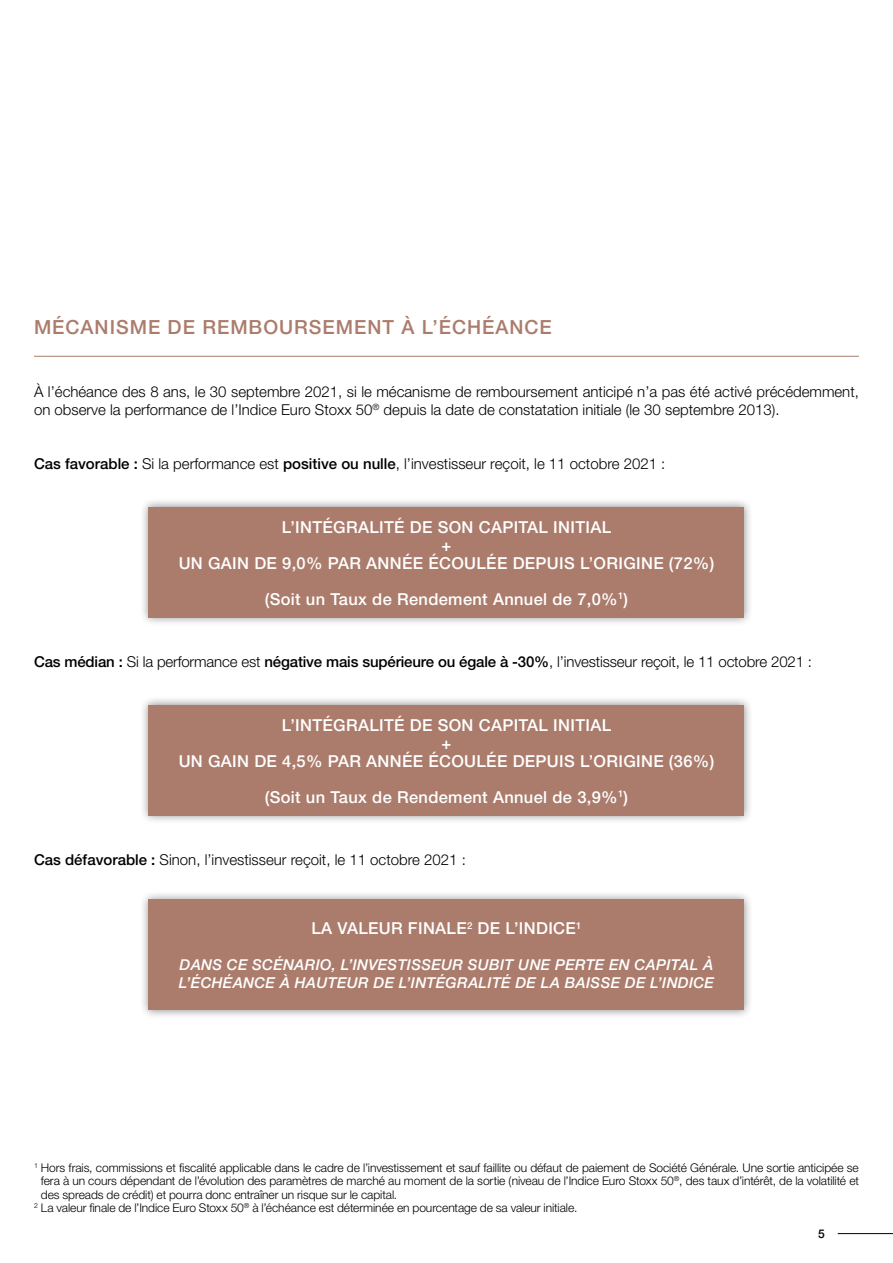
<style>
.page{position:relative;width:893px;height:1263px;background:#fff}
.page>*{position:absolute;margin:0;border:0;box-sizing:border-box;transform-origin:0 0}
.t1{font:500 19.5px "Helvetica Neue";letter-spacing:.05em;color:#ab7c6c}
.t2{font:500 16.5px/18px "Helvetica Neue";letter-spacing:.02em;color:#fff}
.t3{font:300 15px/18px "Helvetica Neue";color:#000}
.t4{font:italic 500 15px/18px "Helvetica Neue";letter-spacing:.02em;color:#fff}
.t5{font:300 12px "Helvetica Neue";letter-spacing:-.005em;color:#000}
.t6{font:500 12px "Helvetica Neue";color:#000}
.s1{font-weight:500}
</style>
<div class="page">
<hr style="left:838px;top:1233px;width:55px;height:1px;background:#000">
<hr style="left:34px;top:356px;width:825px;height:1px;background:#ab7c6c">
<div style="left:140px;top:498px;width:613px;height:128px;background:#000;opacity:.45"></div>
<div style="left:149px;top:507px;width:595px;height:110px;background:#ab7c6c"></div>
<div style="left:140px;top:696px;width:613px;height:128px;background:#000;opacity:.45"></div>
<div style="left:149px;top:705px;width:595px;height:110px;background:#ab7c6c"></div>
<div style="left:140px;top:891px;width:613px;height:128px;background:#000;opacity:.45"></div>
<div style="left:149px;top:900px;width:595px;height:110px;background:#ab7c6c"></div>
<h1 class="t1" style="left:34px;top:316px;width:519px">MÉCANISME DE REMBOURSEMENT À L’ÉCHÉANCE</h1>
<p class="t3" style="left:34px;top:382px;width:826px">À l’échéance des 8 ans, le 30 septembre 2021, si le mécanisme de remboursement anticipé n’a pas été activé précédemment, on observe la performance de l’Indice Euro Stoxx 50<sup>®</sup> depuis la date de constatation initiale (le 30 septembre 2013).</p>
<p class="t3" style="left:34px;top:454px;width:633px"><span class="s1">Cas favorable :</span> Si la performance est <span class="s1">positive ou nulle</span>, l’investisseur reçoit, le 11 octobre 2021 :</p>
<p class="t2" style="left:282px;top:517px;width:331px">L’INTÉGRALITÉ DE SON CAPITAL INITIAL</p>
<p class="t2" style="left:442px;top:535px;width:11px">+</p>
<p class="t2" style="left:179px;top:553px;width:211px">Un gai n de 9,0% PAR ANNé</p>
<p class="t2" style="left:265px;top:544px;width:451px;line-height:36px;text-indent:148px">E éCOULéE DEPUIS L’ORIGINE (72%) (Soit un Taux de Rendement Annuel de 7,0%<sup>1</sup>)</p>
<p class="t3" style="left:34px;top:652px;width:780px"><span class="s1">Cas médian :</span> Si la performance est <span class="s1">négative mais supérieure ou égale à -30%</span>, l’investisseur reçoit, le 11 octobre 2021 :</p>
<p class="t2" style="left:179px;top:715px;width:537px;text-align:center">L’INTÉGRALITÉ DE SON CAPITAL INITIAL<br>+<br>UN GAIN DE 4,5% PAR ANN ÉE ÉCOULÉE DEPUIS L’ORIGINE (36%)</p>
<p class="t2" style="left:265px;top:787px;width:365px">(Soit un Taux de Rendement Annuel de 3,9%<sup>1</sup>)</p>
<p class="t3" style="left:34px;top:850px;width:433px"><span class="s1">Cas défavorable :</span> Sinon, l’investisseur reçoit, le 11 octobre 2021 :</p>
<p class="t2" style="left:311px;top:919px;width:272px">LA VALEUR FINALE<sup>2</sup> DE L’INDICE<sup>1</sup></p>
<p class="t4" style="left:179px;top:956px;width:536px">DANS CE SCÉNARIO, L ’INVESTISSEUR SUBIT UNE PERTE EN CAPITAL À<br>L ’ÉCHÉANCE À HAUTEUR</p>
<p class="t4" style="left:374px;top:974px;width:48px">DE L’INTÉ</p>
<p class="t4" style="left:445px;top:974px;width:51px">GRALITÉ</p>
<p class="t4" style="left:515px;top:974px;width:60px">DE LA BAISSE</p>
<p class="t4" style="left:625px;top:974px;width:74px">DE L’INDICE</p>
<p class="t5" style="left:34px;top:1160px;width:826px"><sup>1</sup> Hors frais, commissions et fiscalité applicable dans le cadre de l’investissement et sauf faillite ou défaut de paiement de Société Générale. Une sortie anticipée se</p>
<p class="t5" style="left:41px;top:1173px;width:820px">fera à un cours dépendant de l’évolution des paramètres de marché au moment de la sortie (niveau de l’Indice Euro Stoxx 50<sup>®</sup>, des taux d’intérêt, de la volatilité et</p>
<p class="t5" style="left:41px;top:1187px;width:358px">des spreads de crédit) et pourra donc entraîner un risque sur le capital.</p>
<p class="t5" style="left:34px;top:1200px;width:545px"><sup>2</sup> La valeur finale de l’Indice Euro Stoxx 50<sup>®</sup> à l’échéance est déterminée en pourcentage de sa valeur initiale.</p>
<p class="t6" style="left:818px;top:1226px;width:8px">5</p>
</div>
